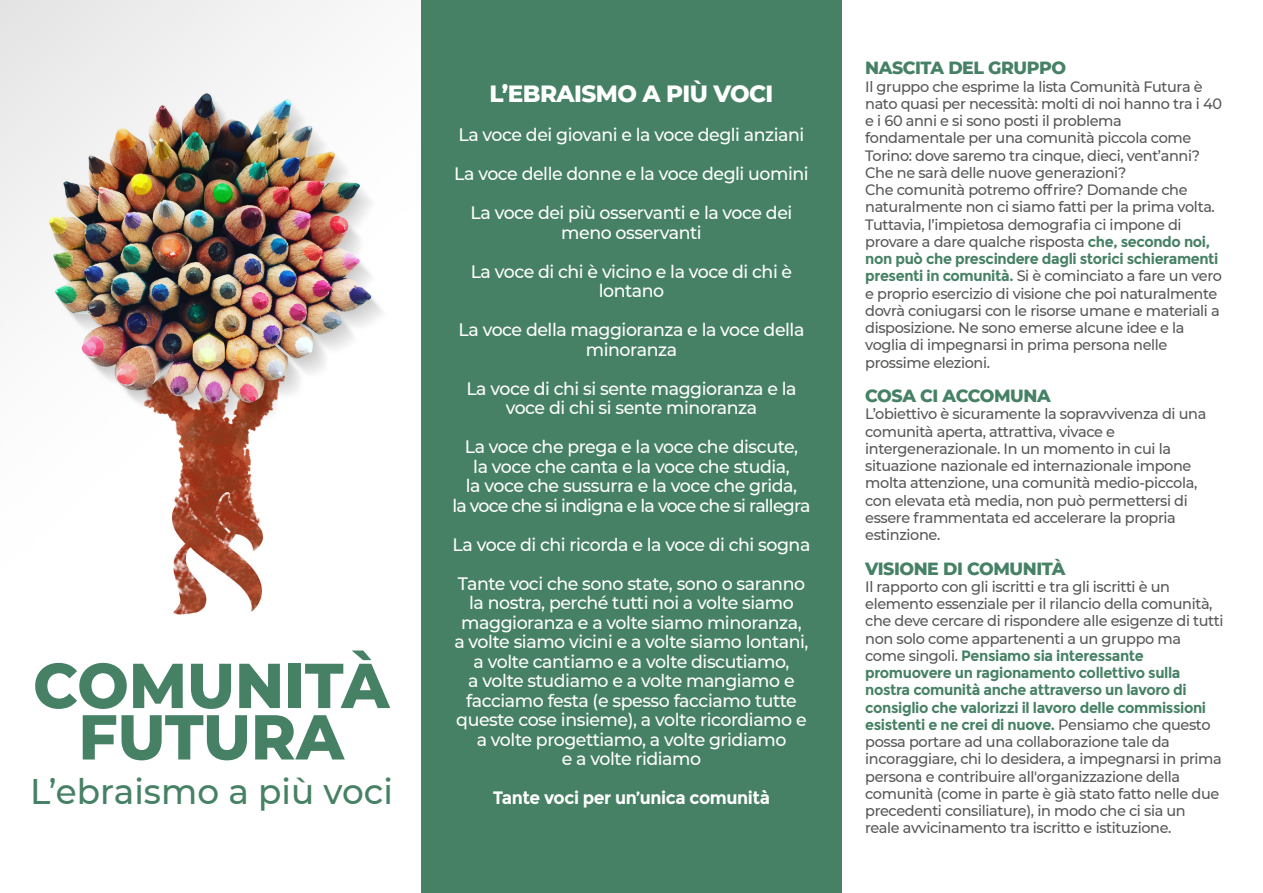
<style>
.page{position:relative;width:1263px;height:893px;background:#fff}
.page>*{position:absolute;margin:0;border:0;box-sizing:border-box;transform-origin:0 0}
.t1{font:800 63.3px/51.4px "Montserrat";color:#468165;text-align:center;scale:.96 1}
.t2{font:500 35.55px "Montserrat";color:#468165;scale:.96 1}
.t3{font:800 24px "Montserrat";letter-spacing:-.025em;color:#fff;scale:.96 1}
.t4{font:500 18px/19.5px "Montserrat";letter-spacing:-.025em;color:#fff;text-align:center;scale:.96 1}
.t5{font:800 18px "Montserrat";letter-spacing:-.025em;color:#468165;scale:.96 1}
.t6{font:700 18px "Montserrat";letter-spacing:-.025em;color:#fff;scale:.96 1}
.t7{font:500 15px/17.2px "Montserrat";letter-spacing:-.025em;color:#575756;scale:.96 1}
.s1{font-weight:700;color:#468165}
</style>
<div class="page">
<img style="left:0;top:0;width:382px;height:615px">
<div style="left:421px;top:0;width:421px;height:893px;background:#468165"></div>
<h1 class="t1" style="left:33px;top:656px;width:373px">COMUNITÀ<br>FUTURA</h1>
<h2 class="t2" style="left:30px;top:766px;width:379px">L’ebraismo a più voci</h2>
<h3 class="t3" style="left:489px;top:76px;width:297px">L’EBRAISMO A PIÙ VOCI</h3>
<p class="t4" style="left:454px;top:115px;width:371px;line-height:39px">La voce dei giovani e la voce degli anziani<br>La voce delle donne e la voce degli uomini<br>La voce dei più osservanti e la voce dei</p>
<p class="t4" style="left:471px;top:212px;width:336px;line-height:39px">meno osservanti<br>La voce di chi è vicino e la voce di chi è</p>
<p class="t4" style="left:459px;top:271px;width:362px;line-height:39px">lontano<br>La voce della maggioranza e la voce della</p>
<p class="t4" style="left:466px;top:329px;width:346px;line-height:39px">minoranza<br>La voce di chi si sente maggioranza e la</p>
<p class="t4" style="left:465px;top:388px;width:349px;line-height:39px">voce di chi si sente minoranza<br>La voce che prega e la voce che discute,</p>
<p class="t4" style="left:452px;top:456px;width:374px">la voce che canta e la voce che studia,<br>la voce che sussurra e la voce che grida,<br>la voce che si indigna e la voce che si rallegra</p>
<p class="t4" style="left:453px;top:524px;width:374px;line-height:39px;text-align:left">La voce di chi ricorda e la voce di chi sogna<br>Tante voci che sono state, sono o saranno</p>
<p class="t4" style="left:454px;top:592px;width:370px">la nostra, perché tutti noi a volte siamo maggioranza e a volte siamo minoranza, a volte siamo vicini e a volte siamo lontani, a volte cantiamo e a volte discutiamo,<br>a volte studiamo e a volte mangiamo e facciamo festa (e spesso facciamo tutte queste cose insieme), a volte ricordiamo e a volte progettiamo, a volte gridiamo<br>e a volte ridiamo</p>
<p class="t6" style="left:493px;top:787px;width:290px">Tante voci per un’unica comunità</p>
<p class="t5" style="left:865px;top:55px;width:211px">NASCITA DEL GRUPPO</p>
<p class="t7" style="left:865px;top:77px;width:373px">Il gruppo che esprime la lista Comunità Futura è nato quasi per necessità: molti di noi hanno tra i 40 e i 60 anni e si sono posti il problema fondamentale per una comunità piccola come Torino: dove saremo tra cinque, dieci, vent’anni?<br>Che ne sarà delle nuove generazioni?<br>Che comunità potremo offrire? Domande che naturalmente non ci siamo fatti per la prima volta.<br>Tuttavia, l’impietosa demografia ci impone di provare a dare qualche risposta <span class="s1">che, secondo noi, non può che prescindere dagli storici schieramenti presenti in comunità.</span> Si è cominciato a fare un vero e proprio esercizio di visione che poi naturalmente dovrà coniugarsi con le risorse umane e materiali a disposizione. Ne sono emerse alcune idee e la voglia di impegnarsi in prima persona nelle prossime elezioni.</p>
<p class="t5" style="left:865px;top:383px;width:195px">COSA CI ACCOMUNA</p>
<p class="t7" style="left:865px;top:405px;width:357px">L’obiettivo è sicuramente la sopravvivenza di una comunità aperta, attrattiva, vivace e intergenerazionale. In un momento in cui la situazione nazionale ed internazionale impone molta attenzione, una comunità medio-piccola, con elevata età media, non può permettersi di essere frammentata ed accelerare la propria estinzione.</p>
<p class="t5" style="left:865px;top:555px;width:210px">VISIONE DI COMUNITÀ</p>
<p class="t7" style="left:865px;top:577px;width:375px">Il rapporto con gli iscritti e tra gli iscritti è un elemento essenziale per il rilancio della comunità, che deve cercare di rispondere alle esigenze di tutti non solo come appartenenti a un gruppo ma come singoli. <span class="s1">Pensiamo sia interessante promuovere un ragionamento collettivo sulla nostra comunità anche attraverso un lavoro di consiglio che valorizzi il lavoro delle commissioni esistenti e ne crei di nuove.</span> Pensiamo che questo possa portare ad una collaborazione tale da incoraggiare, chi lo desidera, a impegnarsi in prima persona e contribuire all'organizzazione della comunità (come in parte è già stato fatto nelle due precedenti consiliature), in modo che ci sia un reale avvicinamento tra iscritto e istituzione.</p>
</div>
